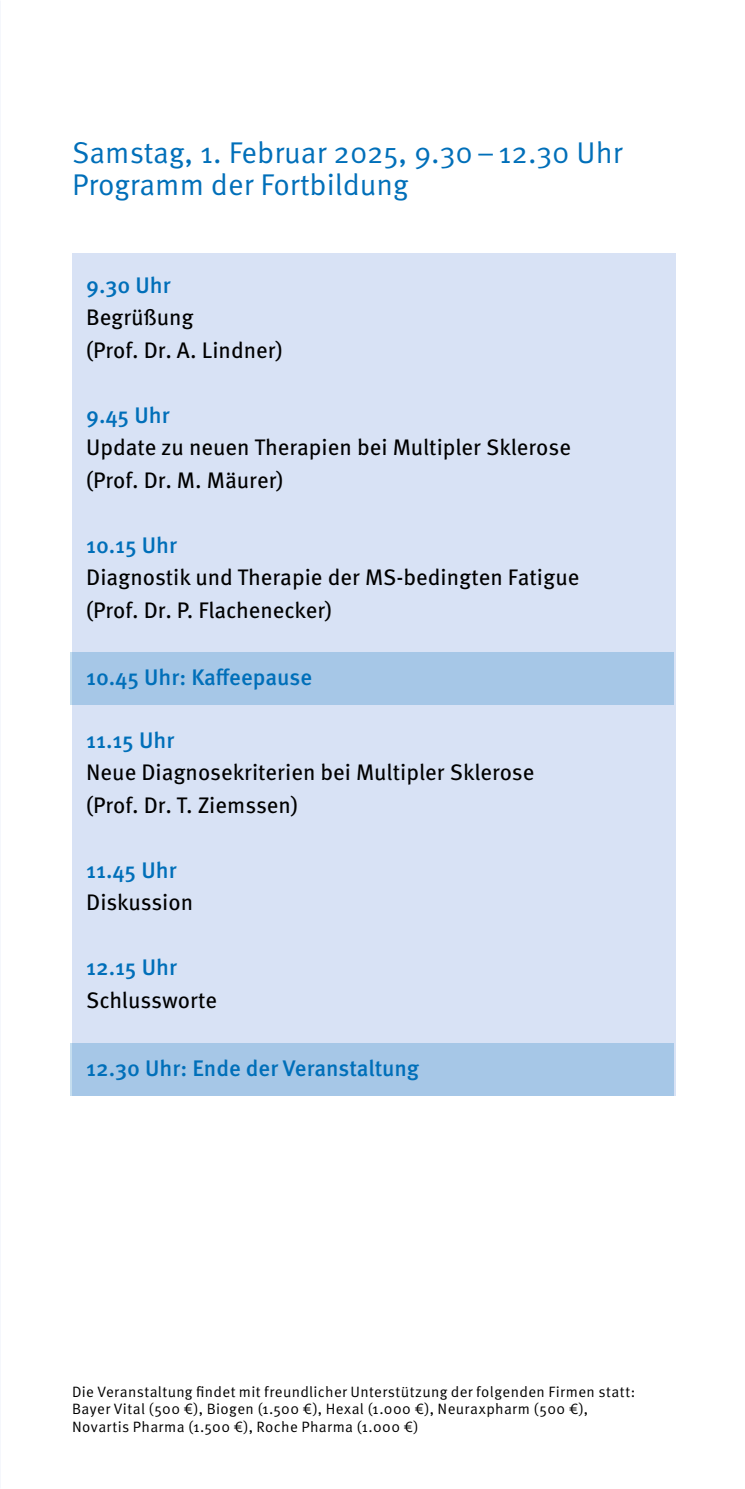
<style>
.page{position:relative;width:745px;height:1489px;background:#fff}
.page>*{position:absolute;margin:0;border:0;box-sizing:border-box;transform-origin:0 0}
.t1{font:30px/32.5px "Meta Pro Norm";color:#006fb9}
.t2{font:22.5px/32.5px "Meta Pro";color:#000}
.t3{font:500 22.5px "Meta Pro";color:#006fb9}
.t4{font:15px/17.5px "Meta Pro";letter-spacing:.025em;color:#000}
</style>
<div class="page">
<div style="left:72px;top:253px;width:602px;height:842px;background:#d8e2f5"></div>
<div style="left:71px;top:1042px;width:602px;height:53px;background:#a6c7e7"></div>
<div style="left:71px;top:651px;width:602px;height:53px;background:#a6c7e7"></div>
<hr style="left:744px;top:0;width:1px;height:454px;background:#e1e1e1">
<h1 class="t1" style="left:72px;top:134px;width:551px">Samstag, 1. Februar 2025, 9.30–12.30 Uhr<br>Programm der Fortbildung</h1>
<p class="t3" style="left:86px;top:267px;width:86px">9.30 Uhr</p>
<p class="t2" style="left:86px;top:301px;width:198px">Begrüßung<br>(Prof. Dr. A. Lindner)</p>
<p class="t3" style="left:86px;top:397px;width:85px">9.45 Uhr</p>
<p class="t2" style="left:86px;top:431px;width:486px">Update zu neuen Therapien bei Multipler Sklerose (Prof. Dr. M. Mäurer)</p>
<p class="t3" style="left:86px;top:527px;width:92px">10.15 Uhr</p>
<p class="t2" style="left:86px;top:561px;width:494px">Diagnostik und Therapie der MS-bedingten Fatigue (Prof. Dr. P. Flachenecker)</p>
<p class="t3" style="left:86px;top:660px;width:227px">10.45 Uhr: Kaffeepause</p>
<p class="t3" style="left:86px;top:722px;width:89px">11.15 Uhr</p>
<p class="t2" style="left:86px;top:756px;width:449px">Neue Diagnosekriterien bei Multipler Sklerose (Prof. Dr. T. Ziemssen)</p>
<p class="t3" style="left:86px;top:852px;width:92px">11.45 Uhr</p>
<p class="t2" style="left:86px;top:886px;width:108px">Diskussion</p>
<p class="t3" style="left:86px;top:950px;width:92px">12.15 Uhr</p>
<p class="t2" style="left:86px;top:983px;width:132px">Schlussworte</p>
<p class="t3" style="left:86px;top:1050px;width:334px">12.30 Uhr: Ende der Veranstaltung</p>
<p class="t4" style="left:72px;top:1382px;width:564px">Die Veranstaltung findet mit freundlicher Unterstützung der folgenden Firmen statt:<br>Bayer Vital (500 €), Biogen (1.500 €), Hexal (1.000 €), Neuraxpharm (500 €),<br>Novartis Pharma (1.500 €), Roche Pharma (1.000 €)</p>
</div>
